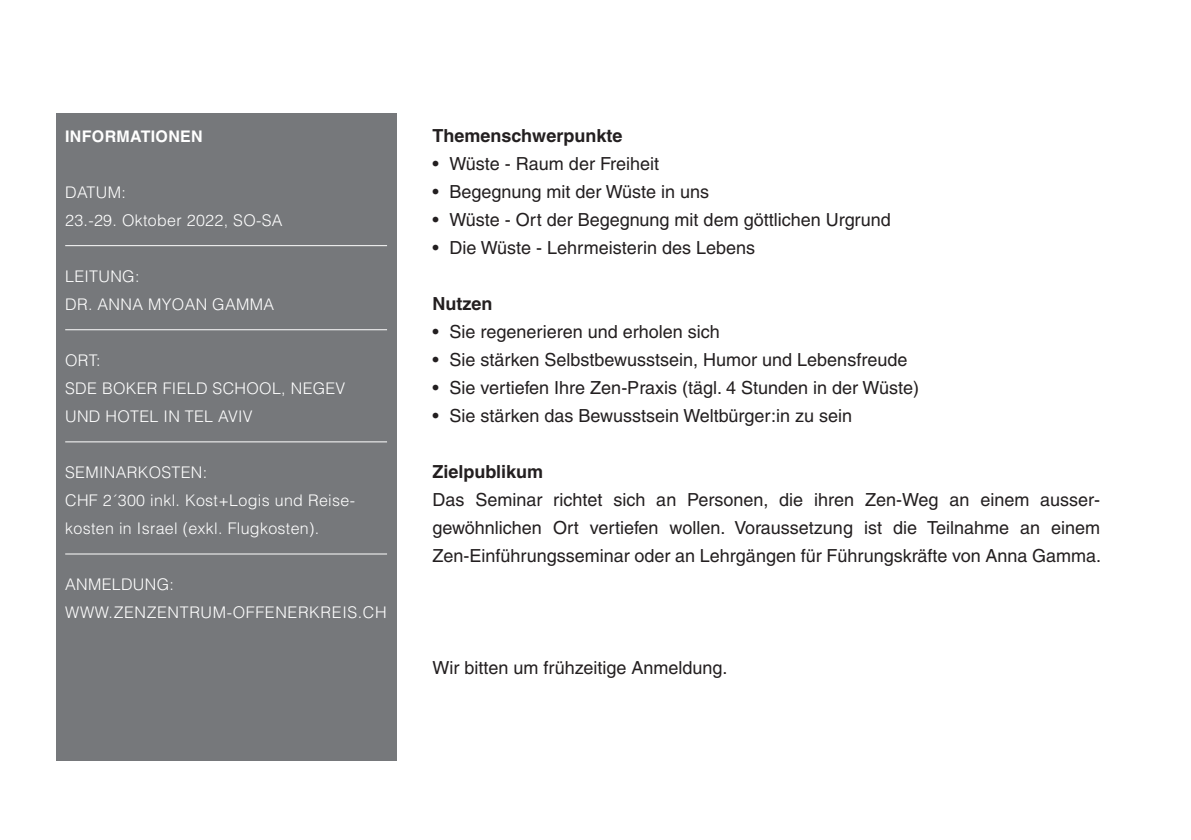
<style>
.page{position:relative;width:1191px;height:840px;background:#fff}
.page>*{position:absolute;margin:0;border:0;box-sizing:border-box;transform-origin:0 0}
._01_Lauftext{font:18px/28px "Helvetica LT Pro";color:#231f20}
._01_Lauftext-2{font:700 18px "Helvetica LT Pro";color:#231f20}
._06_Programm{font:300 16px "Helvetica LT Pro";letter-spacing:.02em;color:#fff}
._06_Programm-2{font:300 16px "Helvetica LT Pro";letter-spacing:.04em;color:#fff}
._06_Programm-3{font:700 16px "Helvetica LT Pro";letter-spacing:.02em;color:#fff}
</style>
<div class="page">
<div style="left:57px;top:113px;width:340px;height:647px;background:#76787b"></div>
<hr style="left:65px;top:245px;width:322px;height:1px;background:#fff">
<hr style="left:65px;top:329px;width:322px;height:1px;background:#fff">
<hr style="left:65px;top:441px;width:322px;height:1px;background:#fff">
<hr style="left:65px;top:553px;width:322px;height:1px;background:#fff">
<p class="_06_Programm-3" style="left:65px;top:126px;width:139px">INFORMATIONEN</p>
<p class="_06_Programm" style="left:65px;top:182px;width:62px">DATUM:</p>
<p class="_06_Programm" style="left:65px;top:210px;width:219px">23.-29. Oktober 2022, SO-SA</p>
<p class="_06_Programm" style="left:65px;top:266px;width:76px">LEITUNG:</p>
<p class="_06_Programm" style="left:65px;top:294px;width:210px">DR. ANNA MYOAN GAMMA</p>
<p class="_06_Programm" style="left:65px;top:350px;width:37px">ORT:</p>
<p class="_06_Programm" style="left:65px;top:378px;width:282px">SDE BOKER FIELD SCHOOL, NEGEV</p>
<p class="_06_Programm" style="left:65px;top:406px;width:189px">UND HOTEL IN TEL AVIV</p>
<p class="_06_Programm" style="left:65px;top:462px;width:143px">SEMINARKOSTEN:</p>
<p class="_06_Programm" style="left:65px;top:490px;width:291px">CHF 2´300 inkl. Kost+Logis und Reise-</p>
<p class="_06_Programm" style="left:65px;top:518px;width:255px">kosten in Israel (exkl. Flugkosten).</p>
<p class="_06_Programm" style="left:65px;top:574px;width:110px">ANMELDUNG:</p>
<p class="_06_Programm-2" style="left:65px;top:602px;width:323px">WWW.ZENZENTRUM-OFFENERKREIS.CH</p>
<p class="_01_Lauftext-2" style="left:432px;top:124px;width:191px">Themenschwerpunkte</p>
<p class="_01_Lauftext" style="left:432px;top:149px;width:228px">• Wüste - Raum der Freiheit</p>
<p class="_01_Lauftext" style="left:432px;top:177px;width:278px">• Begegnung mit der Wüste in uns</p>
<p class="_01_Lauftext" style="left:432px;top:205px;width:460px">• Wüste - Ort der Begegnung mit dem göttlichen Urgrund</p>
<p class="_01_Lauftext" style="left:432px;top:233px;width:324px">• Die Wüste - Lehrmeisterin des Lebens</p>
<p class="_01_Lauftext-2" style="left:432px;top:292px;width:62px">Nutzen</p>
<p class="_01_Lauftext" style="left:432px;top:317px;width:289px">• Sie regenerieren und erholen sich</p>
<p class="_01_Lauftext" style="left:432px;top:345px;width:476px">• Sie stärken Selbstbewusstsein, Humor und Lebensfreude</p>
<p class="_01_Lauftext" style="left:432px;top:373px;width:488px">• Sie vertiefen Ihre Zen-Praxis (tägl. 4 Stunden in der Wüste)</p>
<p class="_01_Lauftext" style="left:432px;top:401px;width:421px">• Sie stärken das Bewusstsein Weltbürger:in zu sein</p>
<p class="_01_Lauftext-2" style="left:432px;top:460px;width:112px">Zielpublikum</p>
<p class="_01_Lauftext" style="left:432px;top:485px;width:670px">Das Seminar richtet sich an Personen, die ihren Zen-Weg an einem ausser&shy;gewöhnlichen Ort vertiefen wollen. Voraussetzung ist die Teilnahme an einem<br>Zen-Einführungsseminar oder an Lehrgängen für Führungskräfte von Anna Gamma.</p>
<p class="_01_Lauftext" style="left:432px;top:653px;width:297px">Wir bitten um frühzeitige Anmeldung.</p>
</div>
